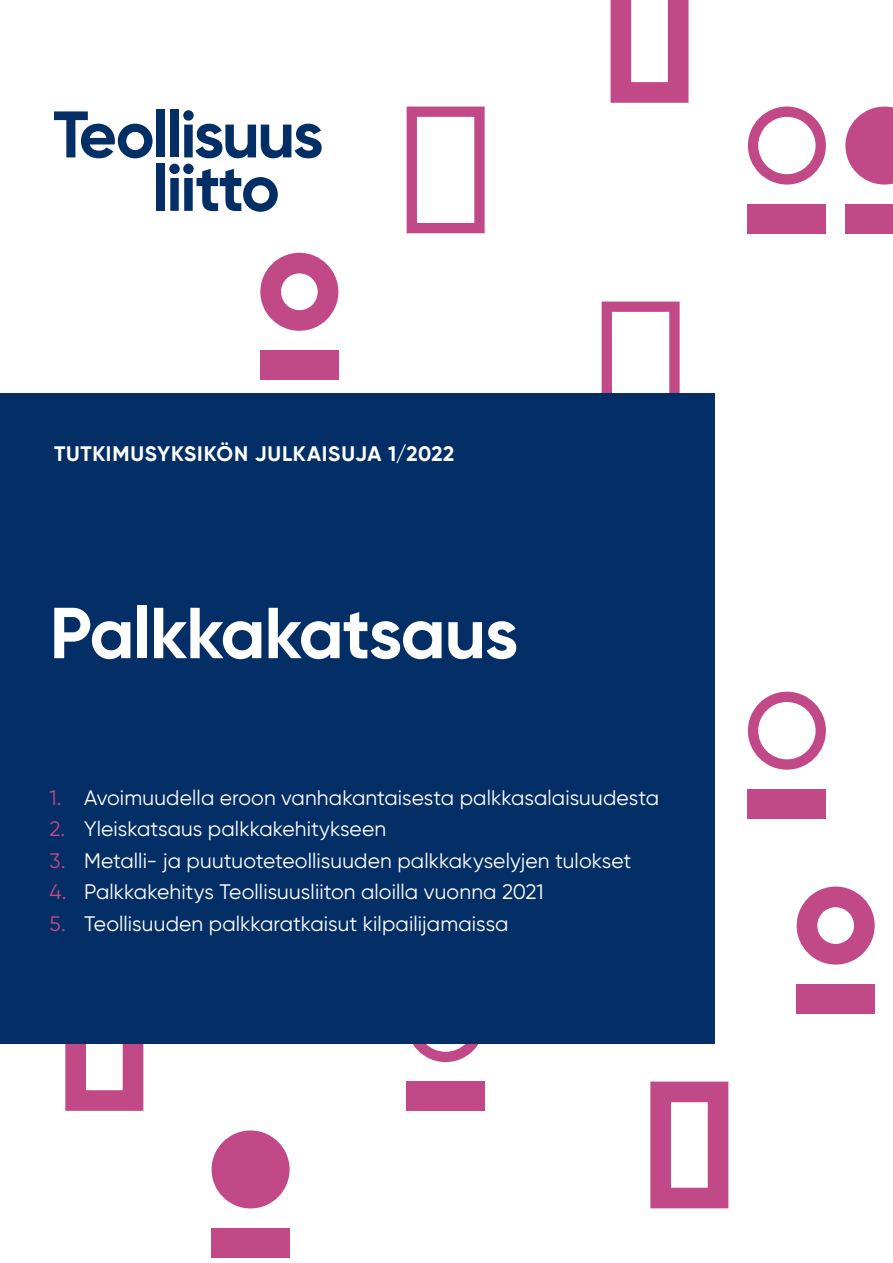
<style>
.page{position:relative;width:893px;height:1263px;background:#fff}
.page>*{position:absolute;margin:0;border:0;box-sizing:border-box;transform-origin:0 0}
.SL_pääotsikko{font:700 72px "Gilroy";letter-spacing:-.02em;color:#fff}
.SL_kansisivu_sisälly{font:21px "Gilroy";letter-spacing:.005em;color:#fff}
.t1{font:700 21px "Gilroy";letter-spacing:.03em;color:#fff}
.s1{color:#c24987}
</style>
<div class="page">
<svg style="left:407px;top:107px;width:78px;height:126px"></svg>
<svg style="left:610px;top:0;width:78px;height:103px"></svg>
<svg style="left:845px;top:107px;width:48px;height:78px"></svg>
<div style="left:845px;top:204px;width:48px;height:29px;background:#c24987"></div>
<div style="left:748px;top:204px;width:78px;height:29px;background:#c24987"></div>
<svg style="left:748px;top:107px;width:78px;height:78px"></svg>
<div style="left:260px;top:350px;width:78px;height:30px;background:#c24987"></div>
<svg style="left:260px;top:253px;width:78px;height:78px"></svg>
<svg style="left:602px;top:302px;width:78px;height:91px"></svg>
<div style="left:748px;top:789px;width:78px;height:29px;background:#c24987"></div>
<svg style="left:748px;top:692px;width:78px;height:78px"></svg>
<svg style="left:65px;top:1044px;width:78px;height:67px"></svg>
<div style="left:212px;top:1130px;width:78px;height:78px;background:#c24987;border-radius:50%"></div>
<div style="left:212px;top:1228px;width:78px;height:29px;background:#c24987"></div>
<div style="left:407px;top:1081px;width:78px;height:30px;background:#c24987"></div>
<svg style="left:413px;top:1044px;width:66px;height:18px"></svg>
<div style="left:797px;top:984px;width:78px;height:29px;background:#c24987"></div>
<svg style="left:797px;top:886px;width:78px;height:78px"></svg>
<svg style="left:650px;top:1081px;width:78px;height:127px"></svg>
<svg style="left:54px;top:111px;width:99px;height:47px"></svg>
<div style="left:156px;top:109px;width:9px;height:48px;background:#042f66"></div>
<div style="left:170px;top:109px;width:9px;height:48px;background:#042f66"></div>
<svg style="left:183px;top:110px;width:139px;height:48px"></svg>
<div style="left:156px;top:163px;width:9px;height:48px;background:#042f66"></div>
<svg style="left:169px;top:164px;width:109px;height:48px"></svg>
<div style="left:0;top:393px;width:714px;height:651px;background:#042f66"></div>
<p class="t1" style="left:54px;top:441px;width:402px">TUTKIMUSYKSIKÖN JULKAISUJA 1/2022</p>
<p class="SL_pääotsikko" style="left:50px;top:588px;width:470px">Palkkakatsaus</p>
<p class="SL_kansisivu_sisälly" style="left:50px;top:784px;width:611px"><span class="s1">1.</span> Avoimuudella eroon vanhakantaisesta palkkasalaisuudesta</p>
<p class="SL_kansisivu_sisälly" style="left:50px;top:816px;width:338px"><span class="s1">2.</span> Yleiskatsaus palkkakehitykseen</p>
<p class="SL_kansisivu_sisälly" style="left:50px;top:847px;width:583px"><span class="s1">3.</span> Metalli- ja puutuoteteollisuuden palkkakyselyjen tulokset</p>
<p class="SL_kansisivu_sisälly" style="left:50px;top:879px;width:496px"><span class="s1">4.</span> Palkkakehitys Teollisuusliiton aloilla vuonna 2021</p>
<p class="SL_kansisivu_sisälly" style="left:50px;top:910px;width:460px"><span class="s1">5.</span> Teollisuuden palkkaratkaisut kilpailijamaissa</p>
</div>
